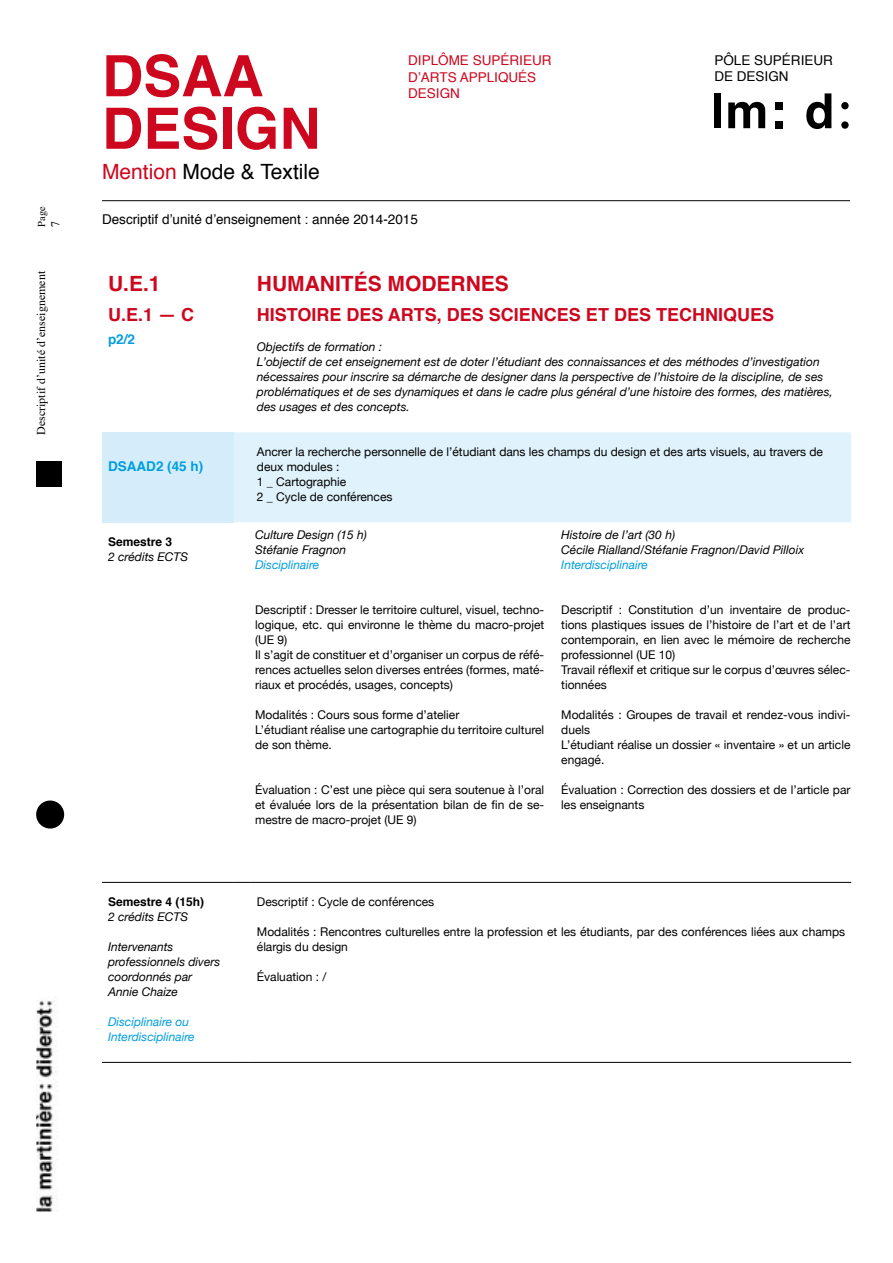
<style>
.page{position:relative;width:893px;height:1263px;background:#fff}
.page>*{position:absolute;margin:0;border:0;box-sizing:border-box;transform-origin:0 0}
.t1{font:700 57px/52.5px "Helvetica";color:#cd071e}
.t2{font:700 21px "Helvetica";color:#cd071e}
.t3{font:21px "Helvetica";color:#000}
.t4{font:700 18px "Helvetica";color:#cd071e}
.t5{font:13.5px/16.5px "Helvetica";color:#000}
.t6{font:13.5px/16.5px "Helvetica";color:#cd071e}
.t7{font:700 13.5px "Helvetica";color:#009ee0}
.t8{font:12px/15px "Helvetica Neue";color:#000}
.t9{font:italic 12px/15px "Helvetica Neue";color:#000}
.t10{font:italic 12px/15px "Helvetica Neue";color:#009ee0}
.t11{font:12px "Times";color:#000}
.t12{font:700 12px "Helvetica";color:#000}
.t13{font:10.5px "Times";color:#000}
.s1{color:#cd071e}
</style>
<div class="page">
<div style="left:36px;top:461px;width:26px;height:26px;background:#000"></div>
<div style="left:36px;top:800px;width:28px;height:28px;background:#000;border-radius:50%"></div>
<img style="left:36px;top:997px;width:22px;height:215px">
<div style="left:714px;top:93px;width:7px;height:35px;background:#000"></div>
<svg style="left:728px;top:102px;width:37px;height:26px"></svg>
<svg style="left:806px;top:93px;width:25px;height:36px"></svg>
<div style="left:776px;top:121px;width:7px;height:7px;background:#000"></div>
<div style="left:776px;top:102px;width:7px;height:8px;background:#000"></div>
<div style="left:841px;top:102px;width:8px;height:7px;background:#000;border-radius:50%"></div>
<div style="left:841px;top:121px;width:8px;height:8px;background:#000;border-radius:50%"></div>
<hr style="left:102px;top:200px;width:748px;height:1px;background:#000">
<div style="left:102px;top:432px;width:132px;height:90px;background:#d5edfa"></div>
<div style="left:234px;top:432px;width:617px;height:90px;background:#e0f2fb"></div>
<hr style="left:102px;top:1062px;width:132px;height:1px;background:#000">
<svg style="left:234px;top:1062px;width:17px;height:1px"></svg>
<hr style="left:251px;top:1062px;width:600px;height:1px;background:#000">
<hr style="left:102px;top:882px;width:132px;height:1px;background:#000">
<svg style="left:234px;top:882px;width:17px;height:1px"></svg>
<hr style="left:251px;top:882px;width:600px;height:1px;background:#000">
<p class="t13" style="left:32px;top:227px;width:22px;rotate:-90deg">Page</p>
<p class="t11" style="left:44px;top:227px;width:7px;rotate:-90deg">7</p>
<p class="t11" style="left:30px;top:435px;width:165px;rotate:-90deg">Descriptif d’unité d’enseignement</p>
<h1 class="t1" style="left:102px;top:51px;width:220px">DSAA<br>DESIGN</h1>
<p class="t6" style="left:408px;top:53px;width:145px">DIPLÔME SUPÉRIEUR<br>D’ARTS APPLIQUÉS<br>DESIGN</p>
<p class="t5" style="left:714px;top:52px;width:120px">PÔLE SUPÉRIEUR<br>DE DESIGN</p>
<h2 class="t3" style="left:102px;top:155px;width:219px"><span class="s1">Mention</span> Mode &amp; Textile</h2>
<p class="t5" style="left:102px;top:211px;width:317px">Descriptif d’unité d’enseignement : année 2014-2015</p>
<h2 class="t2" style="left:108px;top:267px;width:54px">U.E.1</h2>
<h3 class="t4" style="left:108px;top:300px;width:88px">U.E.1 — C</h3>
<p class="t7" style="left:108px;top:328px;width:29px">p2/2</p>
<p class="t7" style="left:108px;top:456px;width:97px">DSAAD2 (45 h)</p>
<p class="t12" style="left:108px;top:532px;width:66px">Semestre 3</p>
<p class="t9" style="left:108px;top:550px;width:82px">2 crédits ECTS</p>
<p class="t12" style="left:108px;top:892px;width:98px">Semestre 4 (15h)</p>
<p class="t9" style="left:108px;top:910px;width:82px">2 crédits ECTS</p>
<p class="t9" style="left:108px;top:940px;width:114px">Intervenants professionnels divers coordonnés par<br>Annie Chaize</p>
<p class="t10" style="left:108px;top:1015px;width:88px">Disciplinaire ou<br>Interdisciplinaire</p>
<h2 class="t2" style="left:257px;top:267px;width:253px">HUMANITÉS MODERNES</h2>
<h3 class="t4" style="left:257px;top:300px;width:519px">HISTOIRE DES ARTS, DES SCIENCES ET DES TECHNIQUES</h3>
<p class="t9" style="left:257px;top:340px;width:577px">Objectifs de formation :<br>L’objectif de cet enseignement est de doter l’étudiant des connaissances et des méthodes d’investigation nécessaires pour inscrire sa démarche de designer dans la perspective de l’histoire de la discipline, de ses problématiques et de ses dynamiques et dans le cadre plus général d’une histoire des formes, des matières, des usages et des concepts.</p>
<p class="t8" style="left:257px;top:445px;width:568px">Ancrer la recherche personnelle de l’étudiant dans les champs du design et des arts visuels, au travers de deux modules :<br>1 _ Cartographie<br>2 _ Cycle de conférences</p>
<p class="t9" style="left:255px;top:528px;width:113px">Culture Design (15 h)<br>Stéfanie Fragnon</p>
<p class="t10" style="left:255px;top:558px;width:66px">Disciplinaire</p>
<p class="t8" style="left:255px;top:603px;width:291px">Descriptif : Dresser le territoire culturel, visuel, techno&shy;logique, etc. qui environne le thème du macro-projet (UE 9)<br>Il s’agit de constituer et d’organiser un corpus de réfé&shy;rences actuelles selon diverses entrées (formes, maté&shy;riaux et procédés, usages, concepts)</p>
<p class="t8" style="left:255px;top:708px;width:291px">Modalités : Cours sous forme d’atelier<br>L’étudiant réalise une cartographie du territoire culturel de son thème.</p>
<p class="t8" style="left:255px;top:783px;width:291px;text-align:justify">Évaluation : C’est une pièce qui sera soutenue à l’oral et évaluée lors de la présentation bilan de fin de se&shy;mestre de macro-projet (UE 9)</p>
<p class="t9" style="left:561px;top:528px;width:244px">Histoire de l’art (30 h)<br>Cécile Rialland/Stéfanie Fragnon/David Pilloix</p>
<p class="t10" style="left:561px;top:558px;width:88px">Interdisciplinaire</p>
<p class="t8" style="left:561px;top:603px;width:291px">Descriptif : Constitution d’un inventaire de produc&shy;tions plastiques issues de l’histoire de l’art et de l’art contemporain, en lien avec le mémoire de recherche professionnel (UE 10)<br>Travail réflexif et critique sur le corpus d’œuvres sélec&shy;tionnées</p>
<p class="t8" style="left:561px;top:708px;width:291px">Modalités : Groupes de travail et rendez-vous indivi&shy;duels<br>L’étudiant réalise un dossier « inventaire » et un article engagé.</p>
<p class="t8" style="left:561px;top:783px;width:291px">Évaluation : Correction des dossiers et de l’article par les enseignants</p>
<p class="t8" style="left:257px;top:895px;width:179px">Descriptif : Cycle de conférences</p>
<p class="t8" style="left:257px;top:925px;width:590px">Modalités : Rencontres culturelles entre la profession et les étudiants, par des conférences liées aux champs élargis du design</p>
<p class="t8" style="left:257px;top:970px;width:71px">Évaluation : /</p>
</div>
